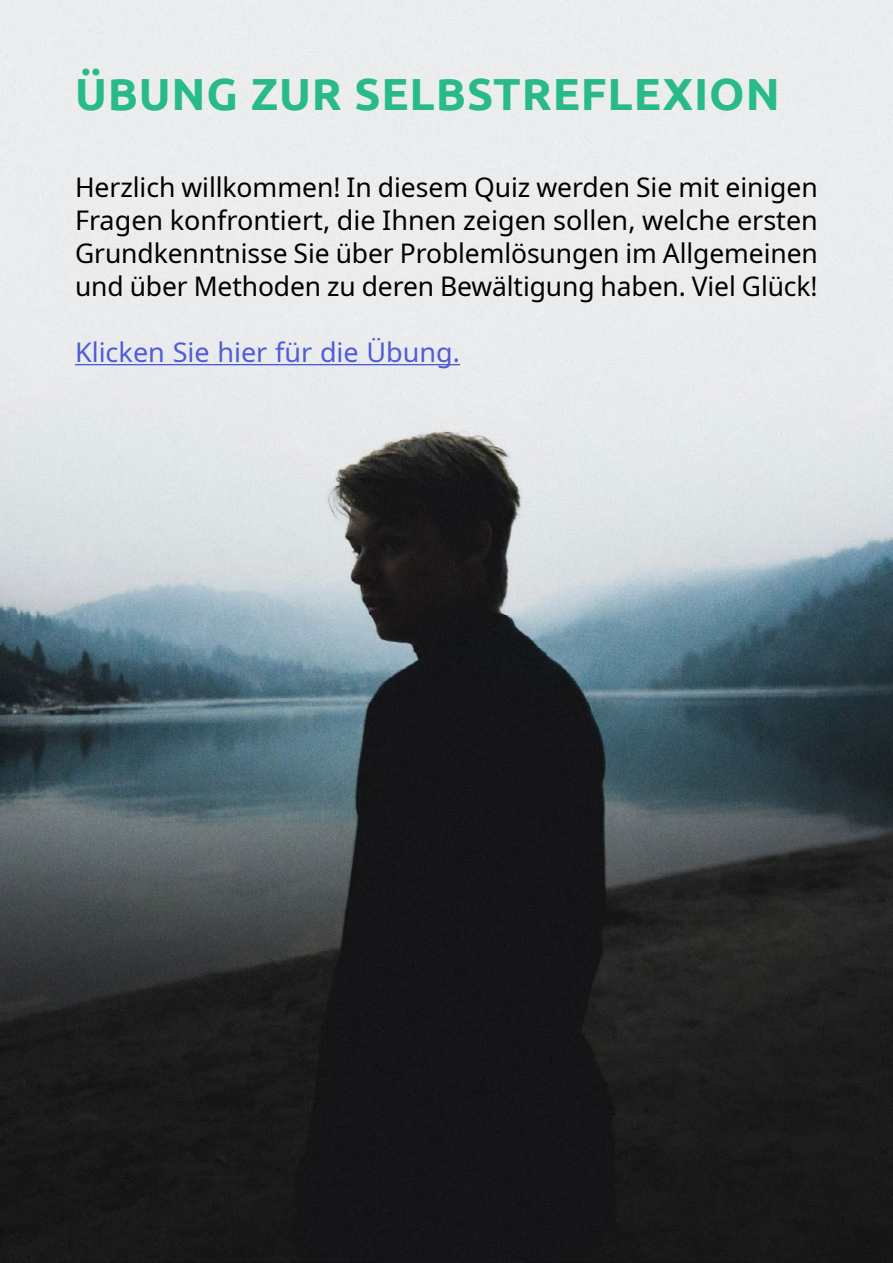
<style>
.page{position:relative;width:893px;height:1263px;background:#fff}
.page>*{position:absolute;margin:0;border:0;box-sizing:border-box;transform-origin:0 0}
.t1{font:700 45px "Ubuntu";letter-spacing:.02em;color:#29ba8a}
.t2{font:27px/33px "Noto Sans";letter-spacing:-.005em;color:#000;text-align:justify}
.t3{font:27px "Noto Sans";color:#4f5cd6}
</style>
<div class="page">
<img style="left:0;top:0;width:893px;height:1263px">
<hr style="left:75px;top:364px;width:385px;height:1px;background:#4f5cd6">
<h1 class="t1" style="left:75px;top:67px;width:706px">ÜBUNG ZUR SELBSTREFLEXION</h1>
<p class="t2" style="left:75px;top:171px;width:744px">Herzlich willkommen! In diesem Quiz werden Sie mit einigen Fragen konfrontiert, die Ihnen zeigen sollen, welche ersten Grundkenntnisse Sie über Problemlösungen im Allgemeinen und über Methoden zu deren Bewältigung haben. Viel Glück!</p>
<p class="t3" style="left:75px;top:333px;width:387px">Klicken Sie hier für die Übung.</p>
</div>
